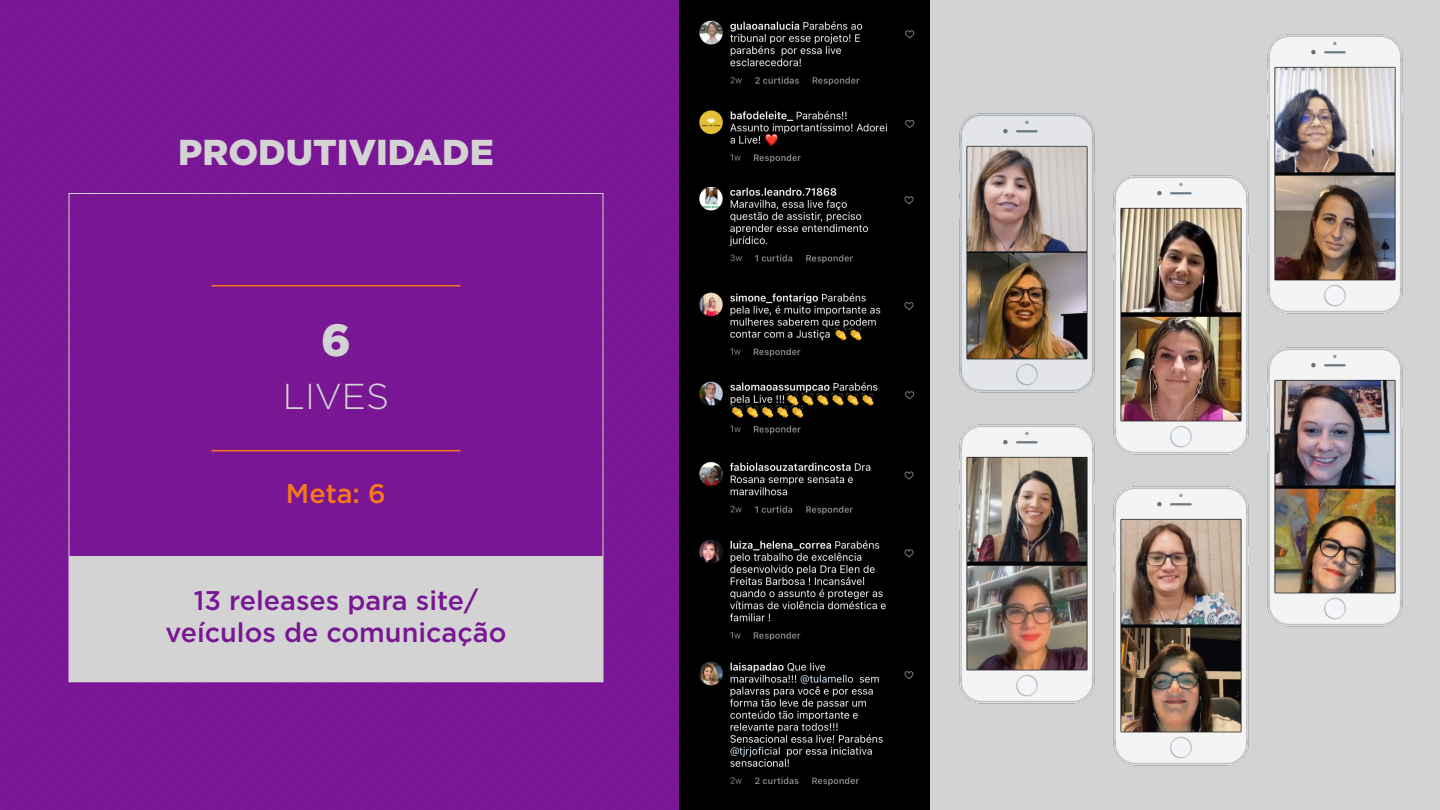
<style>
.page{position:relative;width:1440px;height:810px;background:#fff}
.page>*{position:absolute;margin:0;border:0;box-sizing:border-box;transform-origin:0 0}
.t1{font:900 45px "Gotham";color:#d3d3d3}
.t2{font:900 36px "Gotham";color:#d3d3d3}
.t3{font:300 36px "Gotham";color:#d3d3d3}
.t4{font:500 27px/32.4px "Gotham";color:#781694;text-align:center}
.t5{font:500 27px "Gotham";color:#f5791b}
</style>
<div class="page">
<div style="left:0;top:0;width:680px;height:810px;background:#791695"></div>
<div style="left:824px;top:0;width:616px;height:810px;background:#d3d3d3"></div>
<div style="left:680px;top:0;width:250px;height:810px;background:#000"></div>
<img style="left:699px;top:110px;width:216px;height:53px">
<img style="left:699px;top:381px;width:215px;height:54px">
<img style="left:699px;top:540px;width:215px;height:246px">
<div style="left:69px;top:193px;width:534px;height:489px;background:#781694;border:1px solid #d3d3d3"></div>
<div style="left:69px;top:556px;width:534px;height:126px;background:#d3d3d3"></div>
<hr style="left:212px;top:285px;width:248px;height:1px;background:#f5791b">
<hr style="left:212px;top:450px;width:248px;height:1px;background:#f5791b">
<img style="left:959px;top:113px;width:136px;height:280px">
<img style="left:959px;top:424px;width:136px;height:280px">
<img style="left:1113px;top:175px;width:136px;height:280px">
<img style="left:1113px;top:486px;width:136px;height:280px">
<img style="left:1267px;top:34px;width:136px;height:280px">
<img style="left:1267px;top:347px;width:136px;height:280px">
<img style="left:699px;top:292px;width:215px;height:65px">
<img style="left:699px;top:186px;width:215px;height:77px">
<img style="left:699px;top:462px;width:215px;height:53px">
<img style="left:699px;top:20px;width:216px;height:66px">
<h2 class="t2" style="left:178px;top:131px;width:317px">PRODUTIVIDADE</h2>
<h1 class="t1" style="left:321px;top:314px;width:31px">6</h1>
<h2 class="t3" style="left:283px;top:376px;width:108px">LIVES</h2>
<p class="t5" style="left:286px;top:478px;width:102px">Meta: 6</p>
<p class="t4" style="left:166px;top:583px;width:342px">13 releases para site/ veículos de comunicação</p>
</div>
